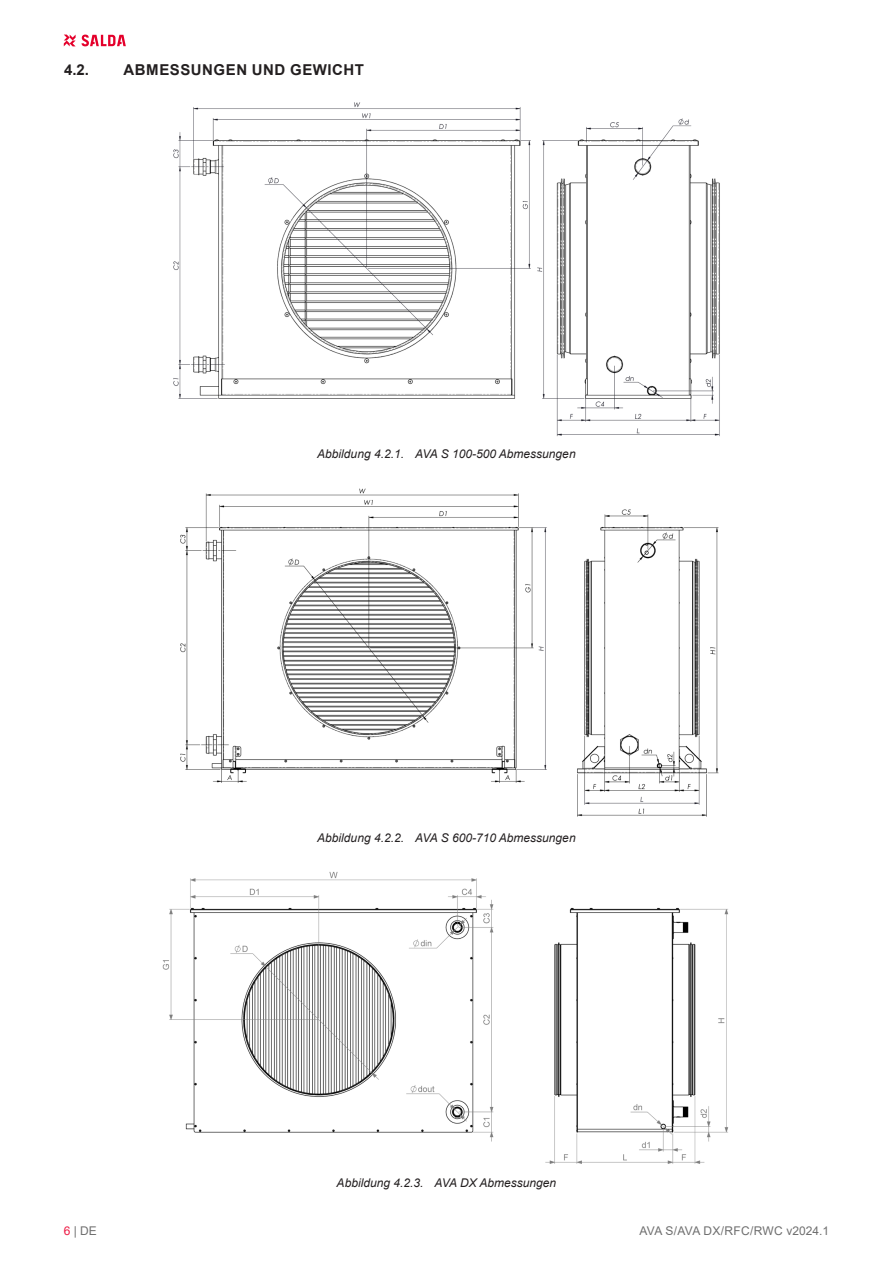
<style>
.page{position:relative;width:893px;height:1263px;background:#fff}
.page>*{position:absolute;margin:0;border:0;box-sizing:border-box;transform-origin:0 0}
.t1{font:700 15px "Arial";letter-spacing:.035em;color:#231f20}
.t2{font:italic 12px "Arial";color:#231f20}
.t3{font:12px "Arial";color:#6f6f6f}
.s1{color:#ed1943}
</style>
<div class="page">
<svg style="left:64px;top:35px;width:12px;height:11px"></svg>
<svg style="left:82px;top:35px;width:44px;height:11px"></svg>
<img style="left:173px;top:102px;width:547px;height:335px">
<img style="left:180px;top:488px;width:539px;height:329px">
<img style="left:162px;top:871px;width:567px;height:293px">
<p class="t1" style="left:64px;top:59px;width:27px">4.2.</p>
<p class="t1" style="left:124px;top:59px;width:242px">ABMESSUNGEN UND GEWICHT</p>
<p class="t2" style="left:317px;top:446px;width:260px">Abbildung 4.2.1. AVA S 100-500 Abmessungen</p>
<p class="t2" style="left:317px;top:830px;width:260px">Abbildung 4.2.2. AVA S 600-710 Abmessungen</p>
<p class="t2" style="left:337px;top:1175px;width:221px">Abbildung 4.2.3. AVA DX Abmessungen</p>
<p class="t3" style="left:64px;top:1223px;width:35px"><span class="s1">6</span> | DE</p>
<p class="t3" style="left:639px;top:1223px;width:191px">AVA S/AVA DX/RFC/RWC v2024.1</p>
</div>
